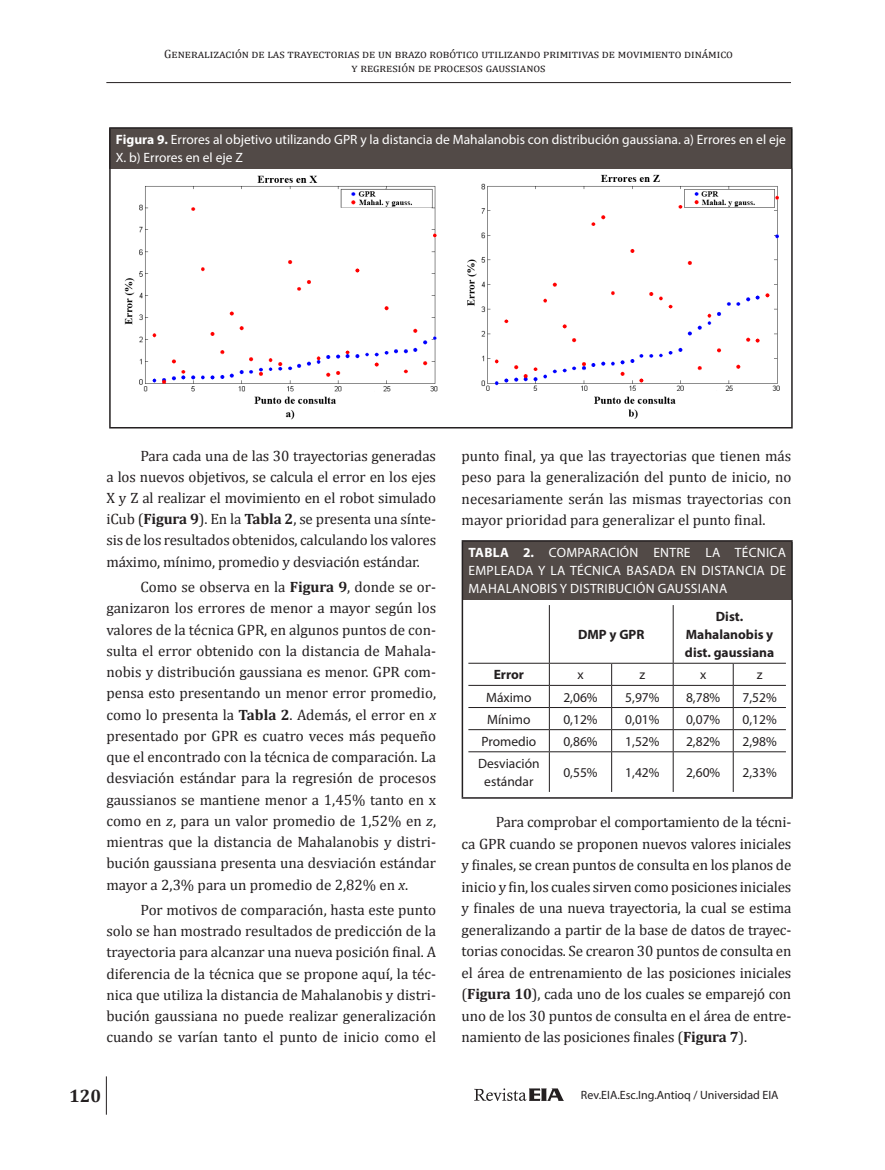
<style>
.page{position:relative;width:885px;height:1170px;background:#fff}
.page>*{position:absolute;margin:0;border:0;box-sizing:border-box;transform-origin:0 0}
.t1{font:700 18px "Cambria";color:#231f20}
.t2{font:15px/21.3px "Cambria";color:#231f20;text-align:justify}
.t3{font:13.5px/18px "Myriad Pro";color:#fff;text-align:justify}
.t4{font:13.5px/18px "Myriad Pro";color:#231f20;text-align:center}
.t5{font:700 13.5px/18px "Myriad Pro";color:#231f20;text-align:center}
.t6{font:12px/14.4px "Cambria";color:#231f20;text-align:center}
.t7{font:12px "Myriad Pro";color:#231f20}
.s1{font-weight:700}
.s2{font-style:italic}
</style>
<div class="page">
<hr style="left:106px;top:82px;width:684px;height:1px;background:#231f20">
<hr style="left:106px;top:1076px;width:1px;height:38px;background:#231f20">
<svg style="left:474px;top:1088px;width:90px;height:12px"></svg>
<div style="left:462px;top:541px;width:330px;height:58px;background:#524a47"></div>
<hr style="left:461px;top:599px;width:2px;height:198px;background:#231f20">
<hr style="left:791px;top:599px;width:1px;height:198px;background:#231f20">
<hr style="left:461px;top:797px;width:331px;height:1px;background:#231f20">
<hr style="left:461px;top:541px;width:2px;height:58px;background:#231f20">
<hr style="left:461px;top:540px;width:331px;height:1px;background:#231f20">
<hr style="left:791px;top:541px;width:1px;height:58px;background:#000">
<hr style="left:549px;top:605px;width:1px;height:57px;background:#231f20">
<hr style="left:672px;top:605px;width:1px;height:57px;background:#231f20">
<hr style="left:468px;top:662px;width:81px;height:1px;background:#231f20">
<hr style="left:549px;top:662px;width:62px;height:1px;background:#231f20">
<hr style="left:611px;top:662px;width:62px;height:1px;background:#231f20">
<hr style="left:673px;top:662px;width:60px;height:1px;background:#231f20">
<hr style="left:733px;top:662px;width:52px;height:1px;background:#231f20">
<hr style="left:468px;top:685px;width:81px;height:1px;background:#231f20">
<hr style="left:549px;top:685px;width:62px;height:1px;background:#231f20">
<hr style="left:611px;top:685px;width:62px;height:1px;background:#231f20">
<hr style="left:673px;top:685px;width:60px;height:1px;background:#231f20">
<hr style="left:733px;top:685px;width:52px;height:1px;background:#231f20">
<hr style="left:468px;top:707px;width:81px;height:1px;background:#231f20">
<hr style="left:549px;top:707px;width:62px;height:1px;background:#231f20">
<hr style="left:611px;top:707px;width:62px;height:1px;background:#231f20">
<hr style="left:673px;top:707px;width:60px;height:1px;background:#231f20">
<hr style="left:733px;top:707px;width:52px;height:1px;background:#231f20">
<hr style="left:468px;top:729px;width:81px;height:1px;background:#231f20">
<hr style="left:549px;top:729px;width:62px;height:1px;background:#231f20">
<svg style="left:549px;top:663px;width:1px;height:88px"></svg>
<hr style="left:611px;top:729px;width:62px;height:1px;background:#231f20">
<svg style="left:611px;top:663px;width:1px;height:88px"></svg>
<hr style="left:673px;top:729px;width:60px;height:1px;background:#231f20">
<svg style="left:672px;top:663px;width:1px;height:88px"></svg>
<hr style="left:733px;top:729px;width:52px;height:1px;background:#231f20">
<svg style="left:732px;top:663px;width:1px;height:88px"></svg>
<hr style="left:468px;top:751px;width:81px;height:1px;background:#231f20">
<hr style="left:549px;top:751px;width:62px;height:1px;background:#231f20">
<hr style="left:549px;top:752px;width:1px;height:39px;background:#231f20">
<hr style="left:611px;top:751px;width:62px;height:1px;background:#231f20">
<hr style="left:611px;top:752px;width:1px;height:39px;background:#231f20">
<hr style="left:673px;top:751px;width:60px;height:1px;background:#231f20">
<hr style="left:672px;top:752px;width:1px;height:39px;background:#231f20">
<hr style="left:733px;top:751px;width:52px;height:1px;background:#231f20">
<hr style="left:732px;top:752px;width:1px;height:39px;background:#231f20">
<div style="left:110px;top:128px;width:681px;height:40px;background:#524a47"></div>
<hr style="left:109px;top:168px;width:2px;height:259px;background:#231f20">
<hr style="left:791px;top:168px;width:1px;height:259px;background:#231f20">
<hr style="left:109px;top:427px;width:683px;height:1px;background:#231f20">
<hr style="left:109px;top:129px;width:2px;height:39px;background:#231f20">
<hr style="left:109px;top:127px;width:683px;height:2px;background:#231f20">
<hr style="left:791px;top:129px;width:1px;height:39px;background:#000">
<img style="left:124px;top:174px;width:656px;height:246px">
<p class="t6" style="left:164px;top:47px;width:570px">Generalización de las trayectorias de un brazo robótico utilizando primitivas de movimiento dinámico y regresión de procesos gaussianos</p>
<p class="t3" style="left:116px;top:130px;width:671px"><span class="s1">Figura 9.</span> Errores al objetivo utilizando GPR y la distancia de Mahalanobis con distribución gaussiana. a) Errores en el eje<br>X. b) Errores en el eje Z</p>
<p class="t2" style="left:106px;top:444px;width:331px;text-indent:34px">Para cada una de las 30 trayectorias generadas a los nuevos objetivos, se calcula el error en los ejes X y Z al realizar el movimiento en el robot simulado iCub (<span class="s1">Figura 9</span>). En la <span class="s1">Tabla 2</span>, se presenta una sínte&shy;sis de los resultados obtenidos, calculando los valores máximo, mínimo, promedio y desviación estándar.</p>
<p class="t2" style="left:106px;top:576px;width:331px;text-indent:34px">Como se observa en la <span class="s1">Figura 9</span>, donde se or&shy;ganizaron los errores de menor a mayor según los valores de la técnica GPR, en algunos puntos de con&shy;sulta el error obtenido con la distancia de Mahala&shy;nobis y distribución gaussiana es menor. GPR com&shy;pensa esto presentando un menor error promedio, como lo presenta la <span class="s1">Tabla 2</span>. Además, el error en <span class="s2">x </span>presentado por GPR es cuatro veces más pequeño que el encontrado con la técnica de comparación. La desviación estándar para la regresión de procesos gaussianos se mantiene menor a 1,45% tanto en x como en <span class="s2">z</span>, para un valor promedio de 1,52% en <span class="s2">z</span>, mientras que la distancia de Mahalanobis y distri&shy;bución gaussiana presenta una desviación estándar mayor a 2,3% para un promedio de 2,82% en <span class="s2">x</span>.</p>
<p class="t2" style="left:106px;top:899px;width:331px;text-indent:34px">Por motivos de comparación, hasta este punto solo se han mostrado resultados de predicción de la trayectoria para alcanzar una nueva posición final. A diferencia de la técnica que se propone aquí, la téc&shy;nica que utiliza la distancia de Mahalanobis y distri&shy;bución gaussiana no puede realizar generalización cuando se varían tanto el punto de inicio como el</p>
<p class="t1" style="left:69px;top:1082px;width:33px">120</p>
<p class="t2" style="left:461px;top:444px;width:331px">punto final, ya que las trayectorias que tienen más peso para la generalización del punto de inicio, no necesariamente serán las mismas trayectorias con mayor prioridad para generalizar el punto final.</p>
<p class="t3" style="left:468px;top:543px;width:319px"><span class="s1">TABLA 2.</span> COMPARACIÓN ENTRE LA TÉCNICA EMPLEADA Y LA TÉCNICA BASADA EN DISTANCIA DE MAHALANOBIS Y DISTRIBUCIÓN GAUSSIANA</p>
<p class="t5" style="left:578px;top:625px;width:68px">DMP y GPR</p>
<p class="t5" style="left:685px;top:607px;width:91px">Dist.<br>Mahalanobis y dist. gaussiana</p>
<p class="t5" style="left:493px;top:665px;width:32px">Error</p>
<p class="t4" style="left:577px;top:665px;width:8px">x</p>
<p class="t4" style="left:639px;top:665px;width:7px">z</p>
<p class="t4" style="left:700px;top:665px;width:8px">x</p>
<p class="t4" style="left:756px;top:665px;width:7px">z</p>
<p class="t4" style="left:486px;top:687px;width:47px">Máximo</p>
<p class="t4" style="left:563px;top:687px;width:36px">2,06%</p>
<p class="t4" style="left:625px;top:687px;width:36px">5,97%</p>
<p class="t4" style="left:686px;top:687px;width:36px">8,78%</p>
<p class="t4" style="left:742px;top:687px;width:36px">7,52%</p>
<p class="t4" style="left:487px;top:709px;width:45px">Mínimo</p>
<p class="t4" style="left:563px;top:709px;width:36px">0,12%</p>
<p class="t4" style="left:625px;top:709px;width:36px">0,01%</p>
<p class="t4" style="left:686px;top:709px;width:36px">0,07%</p>
<p class="t4" style="left:742px;top:709px;width:36px">0,12%</p>
<p class="t4" style="left:481px;top:732px;width:56px">Promedio</p>
<p class="t4" style="left:563px;top:732px;width:36px">0,86%</p>
<p class="t4" style="left:625px;top:732px;width:36px">1,52%</p>
<p class="t4" style="left:686px;top:732px;width:36px">2,82%</p>
<p class="t4" style="left:742px;top:732px;width:36px">2,98%</p>
<p class="t4" style="left:478px;top:754px;width:63px">Desviación estándar</p>
<p class="t4" style="left:563px;top:763px;width:36px">0,55%</p>
<p class="t4" style="left:625px;top:763px;width:36px">1,42%</p>
<p class="t4" style="left:686px;top:763px;width:36px">2,60%</p>
<p class="t4" style="left:742px;top:763px;width:36px">2,33%</p>
<p class="t2" style="left:461px;top:811px;width:331px;text-indent:34px">Para comprobar el comportamiento de la técni&shy;ca GPR cuando se proponen nuevos valores iniciales y finales, se crean puntos de consulta en los planos de inicio y fin, los cuales sirven como posiciones iniciales y finales de una nueva trayectoria, la cual se estima generalizando a partir de la base de datos de trayec&shy;torias conocidas. Se crearon 30 puntos de consulta en el área de entrenamiento de las posiciones iniciales (<span class="s1">Figura 10</span>), cada uno de los cuales se emparejó con uno de los 30 puntos de consulta en el área de entre&shy;namiento de las posiciones finales (<span class="s1">Figura 7</span>).</p>
<p class="t7" style="left:581px;top:1087px;width:199px">Rev.EIA.Esc.Ing.Antioq / Universidad EIA</p>
</div>
